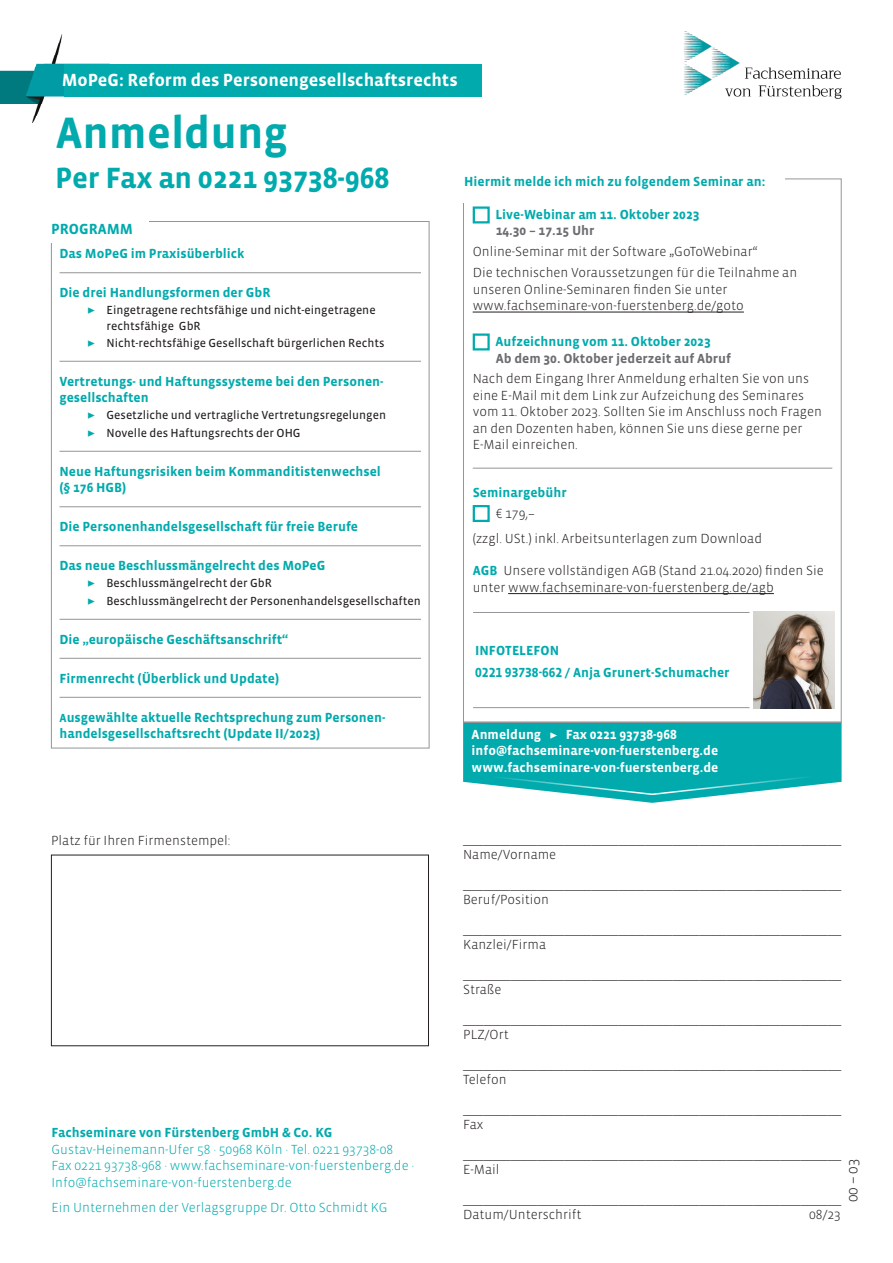
<style>
.page{position:relative;width:893px;height:1263px;background:#fff}
.page>*{position:absolute;margin:0;border:0;box-sizing:border-box;transform-origin:0 0}
.t1{font:700 45px "Vista Sans OTCE";color:#00aaad}
.Head_2{font:700 30px "Vista Sans OTCE";letter-spacing:-.005em;color:#00aaad}
.t2{font:700 18px "Vista Sans OTCE";color:#fff}
.Head_Schrift_geraste{font:700 15px "Vista Sans OTCE";color:#00aaad}
.Fliesstext{font:300 15px "Vista Sans OTCE";color:#231f20}
.Anmeldung{font:300 13.5px/15px "Vista Sans OTCE";color:#231f20}
.Fliesstext-2{font:300 13.5px/16.5px "Vista Sans OTCE";color:#231f20}
.Fliesstext-3{font:700 13.5px/16.5px "Vista Sans OTCE";color:#00aaad}
.Fliesstext-4{font:300 13.5px/16.5px "Vista Sans OTCE";color:#00aaad}
.t3{font:700 13.5px "Vista Sans OTCE";color:#fff}
.Head_Schrift_geraste-2{font:700 13.5px "Vista Sans OTCE";color:#00aaad}
.Fliesstext-5{font:700 13.5px/16.5px "Vista Sans OTCE";color:#6c6d70}
.Head_2-2{font:700 13.5px "Vista Sans OTCE";color:#00aaad}
.Fliesstext-6{font:12px/16.5px "Vista Sans OTCE";color:#231f20}
.s1{font-family:"Minion Pro";font-size:13.5px;color:#00aaad}
.s2{font-size:12px}
.s3{color:#6c6d70}
.s4{color:#00aaad}
.s5{font-weight:700;color:#00aaad}
.s6{font-family:"Minion Pro";font-weight:400}
</style>
<div class="page">
<img style="left:0;top:34px;width:110px;height:88px">
<div style="left:64px;top:64px;width:417px;height:32px;background:#00aaad"></div>
<img style="left:684px;top:31px;width:158px;height:67px">
<div style="left:51px;top:855px;width:378px;height:191px;border:1px solid #231f20"></div>
<hr style="left:60px;top:272px;width:361px;height:1px;background:#939598">
<hr style="left:60px;top:361px;width:361px;height:1px;background:#939598">
<hr style="left:60px;top:451px;width:361px;height:1px;background:#939598">
<hr style="left:60px;top:506px;width:361px;height:1px;background:#939598">
<hr style="left:60px;top:545px;width:361px;height:1px;background:#939598">
<hr style="left:60px;top:619px;width:361px;height:1px;background:#939598">
<hr style="left:60px;top:658px;width:361px;height:1px;background:#939598">
<hr style="left:60px;top:697px;width:361px;height:1px;background:#939598">
<svg style="left:463px;top:723px;width:379px;height:80px;background:#24b6b8"></svg>
<hr style="left:473px;top:312px;width:271px;height:1px;background:#231f20">
<hr style="left:508px;top:593px;width:266px;height:1px;background:#231f20">
<div style="left:473px;top:206px;width:17px;height:17px;border:2px solid #00aaad"></div>
<div style="left:473px;top:333px;width:17px;height:17px;border:2px solid #00aaad"></div>
<hr style="left:473px;top:468px;width:359px;height:1px;background:#939598">
<div style="left:473px;top:505px;width:17px;height:17px;border:2px solid #00aaad"></div>
<img style="left:754px;top:611px;width:81px;height:98px">
<hr style="left:473px;top:612px;width:276px;height:1px;background:#939598">
<hr style="left:473px;top:707px;width:276px;height:1px;background:#939598">
<h3 class="t2" style="left:62px;top:70px;width:397px">MoPeG: Reform des Personengesellschaftsrechts</h3>
<p class="t1" style="left:56px;top:107px;width:233px">Anmeldung</p>
<p class="Head_2" style="left:55px;top:161px;width:336px">Per Fax an 0221 93738-968</p>
<p class="Head_Schrift_geraste" style="left:51px;top:220px;width:84px">PROGRAMM</p>
<p class="Fliesstext-3" style="left:60px;top:245px;width:186px">Das MoPeG im Praxisüberblick</p>
<p class="Fliesstext-3" style="left:60px;top:284px;width:213px">Die drei Handlungsformen der GbR</p>
<p class="Fliesstext-6" style="left:107px;top:301px;width:271px;text-indent:-19px"><span class="s1">▶</span> Eingetragene rechtsfähige und nicht-eingetragene rechtsfähige GbR</p>
<p class="Fliesstext-6" style="left:87px;top:334px;width:299px"><span class="s1">▶</span> Nicht-rechtsfähige Gesellschaft bürgerlichen Rechts</p>
<p class="Fliesstext-3" style="left:60px;top:373px;width:325px">Vertretungs- und Haftungssysteme bei den Personen&shy;gesellschaften</p>
<p class="Fliesstext-6" style="left:87px;top:406px;width:300px"><span class="s1">▶</span> Gesetzliche und vertragliche Vertretungsregelungen</p>
<p class="Fliesstext-6" style="left:87px;top:424px;width:215px"><span class="s1">▶</span> Novelle des Haftungsrechts der OHG</p>
<p class="Fliesstext-3" style="left:60px;top:463px;width:323px">Neue Haftungsrisiken beim Kommanditistenwechsel (§ 176 HGB)</p>
<p class="Fliesstext-3" style="left:60px;top:518px;width:300px">Die Personenhandelsgesellschaft für freie Berufe</p>
<p class="Fliesstext-3" style="left:60px;top:557px;width:267px">Das neue Beschlussmängelrecht des MoPeG</p>
<p class="Fliesstext-6" style="left:87px;top:574px;width:186px"><span class="s1">▶</span> Beschlussmängelrecht der GbR</p>
<p class="Fliesstext-6" style="left:87px;top:592px;width:335px"><span class="s1">▶</span> Beschlussmängelrecht der Personenhandelsgesellschaften</p>
<p class="Fliesstext-3" style="left:60px;top:631px;width:231px">Die „europäische Geschäftsanschrift“</p>
<p class="Fliesstext-3" style="left:60px;top:670px;width:221px">Firmenrecht (Überblick und Update)</p>
<p class="Fliesstext-3" style="left:60px;top:709px;width:327px"><span class="s2">A</span>usgewählte aktuelle Rechtsprechung zum Personen&shy;handelsgesellschaftsrecht (Update II/2023)</p>
<p class="Head_Schrift_geraste-2" style="left:464px;top:174px;width:303px">Hiermit melde ich mich zu folgendem Seminar an:</p>
<p class="Fliesstext-3" style="left:495px;top:206px;width:206px">Live-Webinar am 11. Oktober 2023<br><span class="s3">14.30 – 17.15 Uhr</span></p>
<p class="Fliesstext-2" style="left:473px;top:241px;width:326px;line-height:21px">Online-Seminar mit der Software „GoToWebinar“<br>Die technischen Voraussetzungen für die Teilnahme an</p>
<p class="Fliesstext-2" style="left:473px;top:281px;width:273px">unseren Online-Seminaren finden Sie unter www.fachseminare-von-fuerstenberg.de/goto</p>
<p class="Fliesstext-5" style="left:495px;top:333px;width:237px"><span class="s4">Aufzeichnung vom 11. Oktober 2023<br></span>Ab dem 30. Oktober jederzeit auf Abruf</p>
<p class="Fliesstext-2" style="left:473px;top:370px;width:351px">Nach dem Eingang Ihrer Anmeldung erhalten Sie von uns eine E-Mail mit dem Link zur Aufzeichung des Seminares vom 11. Oktober 2023. Sollten Sie im Anschluss noch Fragen an den Dozenten haben, können Sie uns diese gerne per E-Mail einreichen.</p>
<p class="Fliesstext-3" style="left:473px;top:484px;width:95px">Seminargebühr</p>
<p class="Fliesstext-2" style="left:496px;top:505px;width:41px">€ 179,–</p>
<p class="Fliesstext-2" style="left:473px;top:530px;width:291px">(zzgl. USt.) inkl. Arbeitsunterlagen zum Download</p>
<p class="Fliesstext-2" style="left:473px;top:562px;width:353px"><span class="s5">AGB</span> Unsere vollständigen AGB (Stand 21.04.2020) finden Sie unter www.fachseminare-von-fuerstenberg.de/agb</p>
<p class="Head_2-2" style="left:475px;top:642px;width:85px">INFOTELEFON</p>
<p class="Head_Schrift_geraste-2" style="left:475px;top:665px;width:256px">0221 93738-662 / Anja Grunert-Schumacher</p>
<p class="t3" style="left:472px;top:727px;width:207px">Anmeldung <span class="s6">▶</span> Fax 0221 93738-968</p>
<p class="t3" style="left:472px;top:743px;width:248px">info@fachseminare-von-fuerstenberg.de</p>
<p class="t3" style="left:472px;top:760px;width:248px">www.fachseminare-von-fuerstenberg.de</p>
<p class="Fliesstext-2" style="left:51px;top:832px;width:181px">Platz für Ihren Firmenstempel:</p>
<p class="Fliesstext-3" style="left:51px;top:1124px;width:282px">Fachseminare von Fürstenberg GmbH &amp; Co. KG</p>
<p class="Fliesstext-4" style="left:51px;top:1141px;width:343px">Gustav-Heinemann-Ufer 58 · 50968 Köln · Tel. 0221 93738-08</p>
<p class="Fliesstext-4" style="left:51px;top:1157px;width:364px">Fax 0221 93738-968 · www.fachseminare-von-fuerstenberg.de ·<br>Info@fachseminare-von-fuerstenberg.de</p>
<p class="Fliesstext-4" style="left:51px;top:1199px;width:338px">Ein Unternehmen der Verlagsgruppe Dr. Otto Schmidt KG</p>
<p class="Anmeldung" style="left:463px;top:832px;width:380px">________________________________________________________<br>Name/Vorname</p>
<p class="Anmeldung" style="left:463px;top:877px;width:380px">________________________________________________________</p>
<p class="Anmeldung" style="left:463px;top:892px;width:88px">Beruf/Position</p>
<p class="Anmeldung" style="left:463px;top:922px;width:380px">________________________________________________________</p>
<p class="Anmeldung" style="left:463px;top:937px;width:84px">Kanzlei/Firma</p>
<p class="Anmeldung" style="left:463px;top:967px;width:380px">________________________________________________________</p>
<p class="Anmeldung" style="left:463px;top:982px;width:40px">Straße</p>
<p class="Anmeldung" style="left:463px;top:1012px;width:380px">________________________________________________________</p>
<p class="Anmeldung" style="left:463px;top:1027px;width:47px">PLZ/Ort</p>
<p class="Anmeldung" style="left:463px;top:1057px;width:380px">________________________________________________________<br>Telefon</p>
<p class="Anmeldung" style="left:463px;top:1102px;width:380px">________________________________________________________</p>
<p class="Anmeldung" style="left:463px;top:1117px;width:22px">Fax</p>
<p class="Anmeldung" style="left:463px;top:1147px;width:380px">________________________________________________________</p>
<p class="Anmeldung" style="left:463px;top:1162px;width:38px">E-Mail</p>
<p class="Anmeldung" style="left:463px;top:1192px;width:380px">________________________________________________________</p>
<p class="Anmeldung" style="left:463px;top:1207px;width:120px">Datum/Unterschrift</p>
<p class="Anmeldung" style="left:809px;top:1207px;width:33px">08/23</p>
<p class="Fliesstext" style="left:844px;top:1202px;width:45px;rotate:-90deg">00 – 03</p>
</div>
